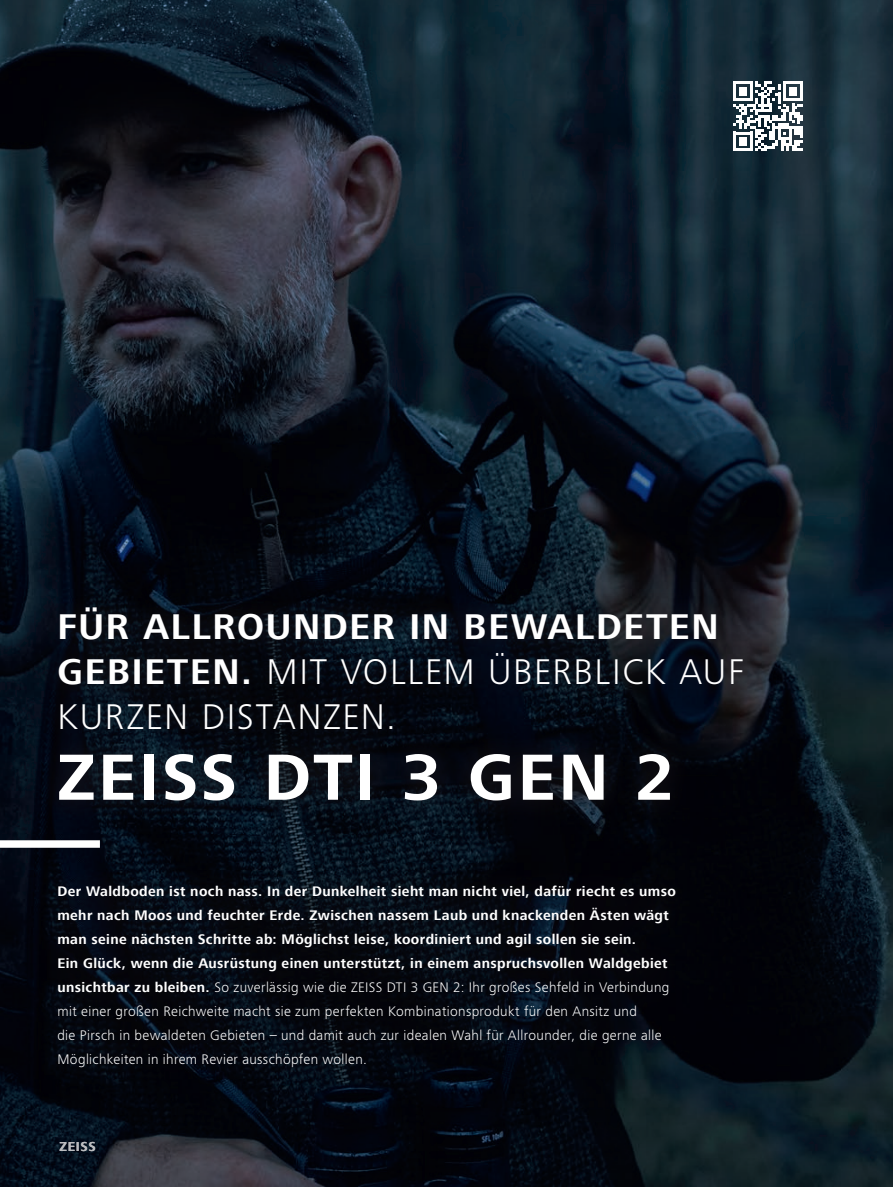
<style>
.page{position:relative;width:893px;height:1187px;background:#fff}
.page>*{position:absolute;margin:0;border:0;box-sizing:border-box;transform-origin:0 0}
.t1{font:700 67.5px "ZEISS Frutiger Next W1 G";letter-spacing:.04em;color:#fff}
.t2{font:300 36.75px/45px "ZEISS Frutiger Next W1 G";letter-spacing:.045em;color:#fff}
.t3{font:700 14.25px/24px "ZEISS Frutiger Next W1 G";letter-spacing:.025em;color:#fff}
.t4{font:700 13.35px "ZEISS Frutiger Next W1 G";letter-spacing:.055em;color:#bcbdc0}
.s1{font-weight:700}
.s2{font-weight:300}
</style>
<div class="page">
<img style="left:0;top:0;width:893px;height:1186px">
<svg style="left:733px;top:81px;width:70px;height:70px"></svg>
<div style="left:0;top:840px;width:100px;height:7px;background:#fff"></div>
<div style="left:36px;top:585px;width:728px;height:238px;background:#231f20;opacity:.75"></div>
<div style="left:36px;top:863px;width:661px;height:224px;background:#231f20;opacity:.75"></div>
<h2 class="t2" style="left:57px;top:602px;width:688px"><span class="s1">FÜR ALLROUNDER IN BEWALDETEN<br>GEBIETEN.</span> MIT VOLLEM ÜBERBLICK AUF<br>KURZEN DISTANZEN.</h2>
<h1 class="t1" style="left:57px;top:738px;width:619px">ZEISS DTI 3 GEN 2</h1>
<p class="t3" style="left:57px;top:879px;width:620px">Der Waldboden ist noch nass. In der Dunkelheit sieht man nicht viel, dafür riecht es umso mehr nach Moos und feuchter Erde. Zwischen nassem Laub und knackenden Ästen wägt man seine nächsten Schritte ab: Möglichst leise, koordiniert und agil sollen sie sein.<br>Ein Glück, wenn die Ausrüstung einen unterstützt, in einem anspruchsvollen Waldgebiet unsichtbar zu bleiben. <span class="s2">So zuverlässig wie die ZEISS DTI 3 GEN 2: Ihr großes Sehfeld in Verbindung mit einer großen Reichweite macht sie zum perfekten Kombinationsprodukt für den Ansitz und<br>die Pirsch in bewaldeten Gebieten – und damit auch zur idealen Wahl für Allrounder, die gerne alle Möglichkeiten in ihrem Revier ausschöpfen wollen.</span></p>
<p class="t4" style="left:60px;top:1139px;width:38px">ZEISS</p>
</div>
